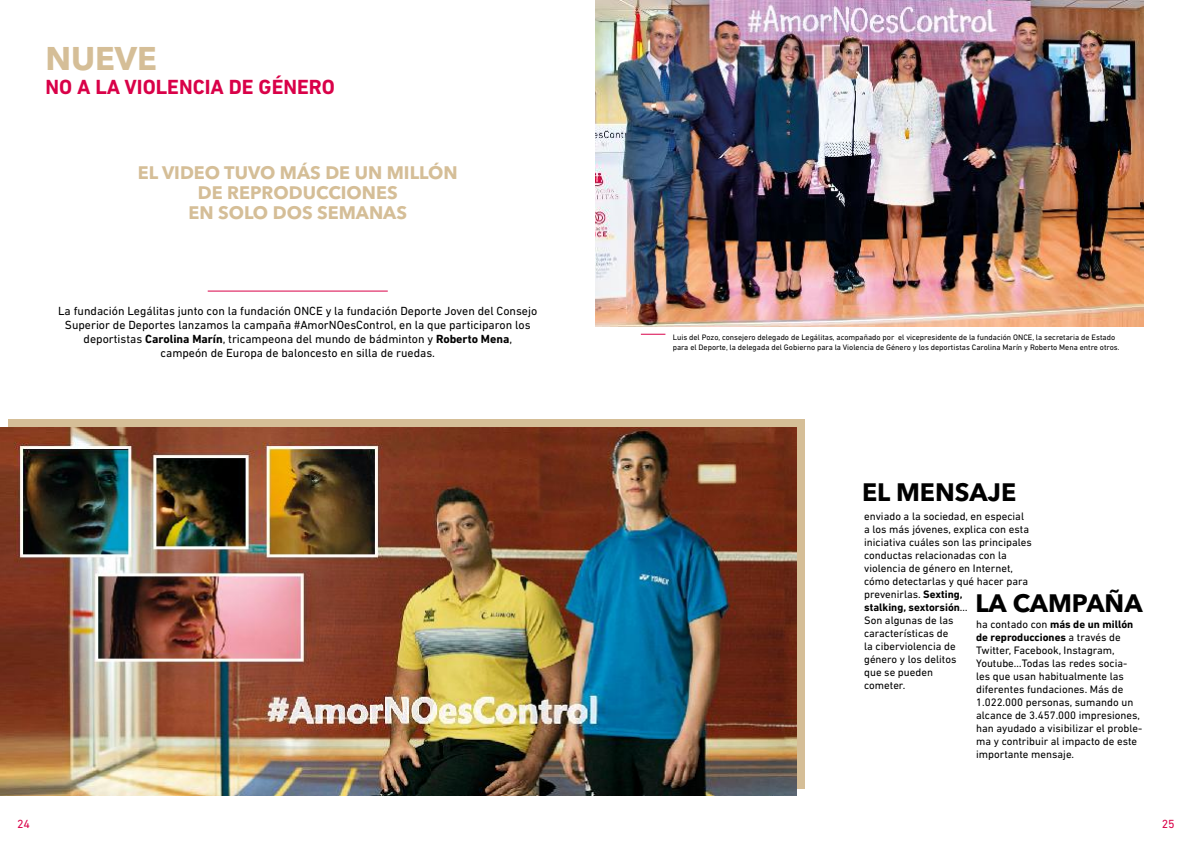
<style>
.page{position:relative;width:1191px;height:842px;background:#fff}
.page>*{position:absolute;margin:0;border:0;box-sizing:border-box;transform-origin:0 0}
.t1{font:700 32.6px "Avenir Next LT Pro";color:#d5be97}
.t2{font:700 25px "Avenir Next LT Pro";color:#000}
.t3{font:700 20.8px "DIN Next LT Pro";color:#d90148}
.t4{font:700 18px/20px "Avenir Next LT Pro";color:#d5be97;text-align:center}
.t5{font:12px/14px "DIN Next LT Pro";color:#000;text-align:center}
.t6{font:12px "DIN Next LT Pro";color:#d90148}
.t7{font:11px/13px "DIN Next LT Pro";color:#000}
.t8{font:8px/10px "DIN Next LT Pro";color:#000}
.s1{font-weight:700}
</style>
<div class="page">
<div style="left:8px;top:419px;width:796px;height:370px;background:#d5be97"></div>
<hr style="left:208px;top:291px;width:180px;height:1px;background:#d90148">
<img style="left:0;top:427px;width:796px;height:369px">
<img style="left:595px;top:0;width:548px;height:326px">
<svg style="left:641px;top:334px;width:24px;height:1px"></svg>
<h1 class="t1" style="left:45px;top:39px;width:113px">NUEVE</h1>
<h3 class="t3" style="left:45px;top:75px;width:291px">NO A LA VIOLENCIA DE GÉNERO</h3>
<h3 class="t4" style="left:138px;top:162px;width:321px">EL VIDEO TUVO MÁS DE UN MILLÓN<br>DE REPRODUCCIONES<br>EN SOLO DOS SEMANAS</h3>
<p class="t5" style="left:58px;top:304px;width:480px">La fundación Legálitas junto con la fundación ONCE y la fundación Deporte Joven del Consejo Superior de Deportes lanzamos la campaña #AmorNOesControl, en la que participaron los deportistas <span class="s1">Carolina Marín</span>, tricampeona del mundo de bádminton y <span class="s1">Roberto Mena</span>,<br>campeón de Europa de baloncesto en silla de ruedas.</p>
<p class="t8" style="left:673px;top:332px;width:448px">Luis del Pozo, consejero delegado de Legálitas, acompañado por el vicepresidente de la fundación ONCE, la secretaria de Estado para el Deporte, la delegada del Gobierno para la Violencia de Género y los deportistas Carolina Marín y Roberto Mena entre otros.</p>
<h2 class="t2" style="left:862px;top:477px;width:156px">EL MENSAJE</h2>
<p class="t7" style="left:864px;top:510px;width:169px">enviado a la sociedad, en especial a los más jóvenes, explica con esta iniciativa cuáles son las principales conductas relacionadas con la violencia de género en Internet, cómo detectarlas y qué hacer para prevenirlas. <span class="s1">Sexting,<br>stalking, sextorsión</span>…<br>Son algunas de las<br>características de<br>la ciberviolencia de<br>género y los delitos<br>que se pueden<br>cometer.</p>
<h2 class="t2" style="left:975px;top:588px;width:169px">LA CAMPAÑA</h2>
<p class="t7" style="left:976px;top:618px;width:167px">ha contado con <span class="s1">más de un millón de reproducciones</span> a través de<br>Twitter, Facebook, Instagram,<br>Youtube…Todas las redes socia&shy;les que usan habitualmente las diferentes fundaciones. Más de<br>1.022.000 personas, sumando un alcance de 3.457.000 impresiones, han ayudado a visibilizar el proble&shy;ma y contribuir al impacto de este importante mensaje.</p>
<p class="t6" style="left:17px;top:817px;width:15px">24</p>
<p class="t6" style="left:1161px;top:817px;width:15px">25</p>
</div>
